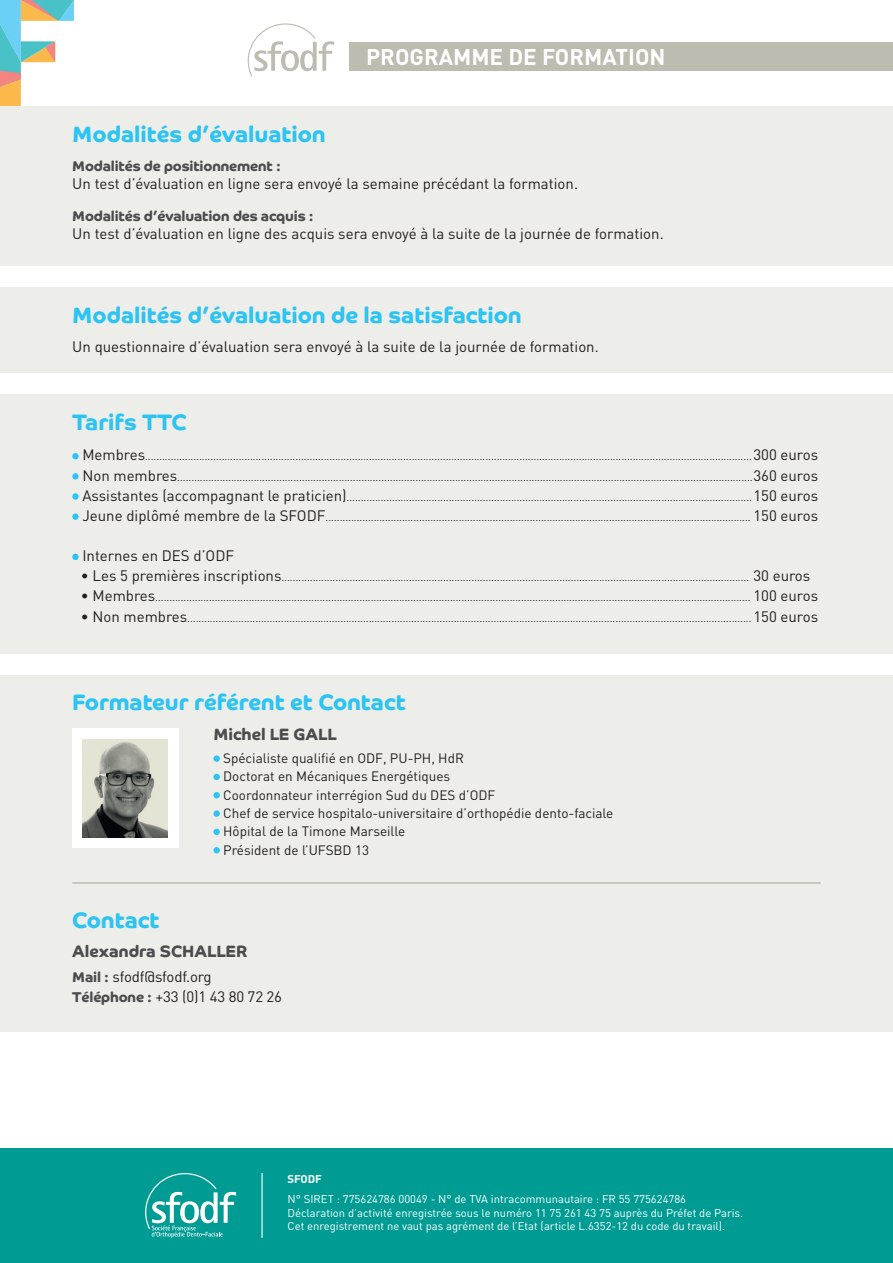
<style>
.page{position:relative;width:893px;height:1263px;background:#fff}
.page>*{position:absolute;margin:0;border:0;box-sizing:border-box;transform-origin:0 0}
.t1{font:700 22.5px "Co Headline W01";color:#2bc4f3}
.t2{font:700 22.5px "DIN";color:#fff}
.t3{font:700 16.5px "Co Headline W01";color:#4b4c4d}
.t4{font:15px/20.1px "DIN";color:#231f20}
.t5{font:700 14.25px "Co Headline W01";letter-spacing:-.01em;color:#4b4c4d}
.t6{font:13.5px/18.3px "DIN";color:#231f20}
.t7{font:11.25px/13.5px "DIN";color:#fff}
.t8{font:700 11.25px "DIN";color:#fff}
.t9{font:10.5px/20.1px "DIN";color:#231f20;text-align:justify}
.s1{font-size:15px}
.s2{font-family:"Co Headline W01";font-weight:700;font-size:14.25px;color:#4b4c4d}
</style>
<div class="page">
<div style="left:0;top:1148px;width:893px;height:115px;background:#009c94"></div>
<svg style="left:248px;top:23px;width:86px;height:54px"></svg>
<div style="left:349px;top:43px;width:544px;height:28px;background:#bcbcb0"></div>
<svg style="left:0;top:0;width:74px;height:106px"></svg>
<svg style="left:145px;top:1173px;width:91px;height:65px"></svg>
<hr style="left:261px;top:1173px;width:2px;height:65px;background:#fff">
<div style="left:0;top:106px;width:893px;height:160px;background:#ededea"></div>
<div style="left:0;top:287px;width:893px;height:86px;background:#ededea"></div>
<div style="left:0;top:394px;width:893px;height:260px;background:#ededea"></div>
<div style="left:72px;top:453px;width:7px;height:6px;background:#2bc4f3;border-radius:50%"></div>
<div style="left:72px;top:473px;width:7px;height:6px;background:#2bc4f3;border-radius:50%"></div>
<svg style="left:72px;top:493px;width:7px;height:7px"></svg>
<svg style="left:72px;top:513px;width:7px;height:7px"></svg>
<div style="left:72px;top:554px;width:7px;height:6px;background:#2bc4f3;border-radius:50%"></div>
<div style="left:0;top:675px;width:893px;height:356px;background:#ededea"></div>
<div style="left:213px;top:755px;width:7px;height:7px;background:#2bc4f3;border-radius:50%"></div>
<div style="left:213px;top:774px;width:7px;height:6px;background:#2bc4f3;border-radius:50%"></div>
<div style="left:213px;top:792px;width:7px;height:6px;background:#2bc4f3;border-radius:50%"></div>
<div style="left:213px;top:810px;width:7px;height:7px;background:#2bc4f3;border-radius:50%"></div>
<div style="left:213px;top:829px;width:7px;height:6px;background:#2bc4f3;border-radius:50%"></div>
<div style="left:213px;top:847px;width:7px;height:6px;background:#2bc4f3;border-radius:50%"></div>
<div style="left:72px;top:729px;width:107px;height:119px;background:#fff"></div>
<hr style="left:72px;top:882px;width:749px;height:2px;background:#bcbcb0">
<img style="left:83px;top:739px;width:85px;height:98px">
<h1 class="t2" style="left:366px;top:42px;width:301px">PROGRAMME DE FORMATION</h1>
<h1 class="t1" style="left:72px;top:121px;width:255px">Modalités d’évaluation</h1>
<h3 class="t5" style="left:72px;top:158px;width:210px">Modalités de positionnement :</h3>
<h3 class="t4" style="left:72px;top:173px;width:507px">Un test d’évaluation en ligne sera envoyé la semaine précédant la formation.</h3>
<h3 class="t5" style="left:72px;top:208px;width:243px">Modalités d’évaluation des acquis :</h3>
<h3 class="t4" style="left:72px;top:223px;width:593px">Un test d’évaluation en ligne des acquis sera envoyé à la suite de la journée de formation.</h3>
<h1 class="t1" style="left:72px;top:302px;width:451px">Modalités d’évaluation de la satisfaction</h1>
<h3 class="t4" style="left:72px;top:336px;width:528px">Un questionnaire d’évaluation sera envoyé à la suite de la journée de formation.</h3>
<h1 class="t1" style="left:72px;top:409px;width:116px">Tarifs TTC</h1>
<p class="t9" style="left:82px;top:446px;width:737px"><span class="s1">Membres</span>......................................................................................................................................................................................................................<span class="s1">300 euros Non membres</span>...........................................................................................................................................................................................................<span class="s1">360 euros Assistantes (accompagnant le praticien)</span>...............................................................................................................................................<span class="s1">150 euros Jeune diplômé membre de la SFODF</span>...................................................................................................................................................... <span class="s1">150 euros</span></p>
<h3 class="t4" style="left:82px;top:545px;width:153px">Internes en DES d’ODF</h3>
<p class="t9" style="left:81px;top:567px;width:731px"><span class="s1">• Les 5 premières inscriptions</span>..................................................................................................................................................................... <span class="s1">30 euros</span></p>
<p class="t9" style="left:81px;top:587px;width:739px"><span class="s1">• Membres</span>.................................................................................................................................................................................................................. <span class="s1">100 euros</span></p>
<p class="t9" style="left:81px;top:607px;width:739px"><span class="s1">• Non membres</span>....................................................................................................................................................................................................... <span class="s1">150 euros</span></p>
<h1 class="t1" style="left:72px;top:690px;width:335px">Formateur référent et Contact</h1>
<h2 class="t3" style="left:213px;top:725px;width:125px">Michel LE GALL</h2>
<p class="t6" style="left:223px;top:748px;width:392px">Spécialiste qualifié en ODF, PU-PH, HdR<br>Doctorat en Mécaniques Energétiques<br>Coordonnateur interrégion Sud du DES d’ODF<br>Chef de service hospitalo-universitaire d’orthopédie dento-faciale Hôpital de la Timone Marseille<br>Président de l’UFSBD 13</p>
<h1 class="t1" style="left:72px;top:907px;width:89px">Contact</h1>
<h2 class="t3" style="left:72px;top:942px;width:177px">Alexandra SCHALLER</h2>
<h3 class="t4" style="left:72px;top:966px;width:211px"><span class="s2">Mail :</span> sfodf@sfodf.org<br><span class="s2">Téléphone :</span> +33 (0)1 43 80 72 26</h3>
<p class="t8" style="left:288px;top:1172px;width:36px">SFODF</p>
<p class="t7" style="left:288px;top:1192px;width:457px">N° SIRET : 775624786 00049 - N° de TVA intracommunautaire : FR 55 775624786<br>Déclaration d’activité enregistrée sous le numéro 11 75 261 43 75 auprès du Préfet de Paris.<br>Cet enregistrement ne vaut pas agrément de l’Etat (article L.6352-12 du code du travail).</p>
</div>
